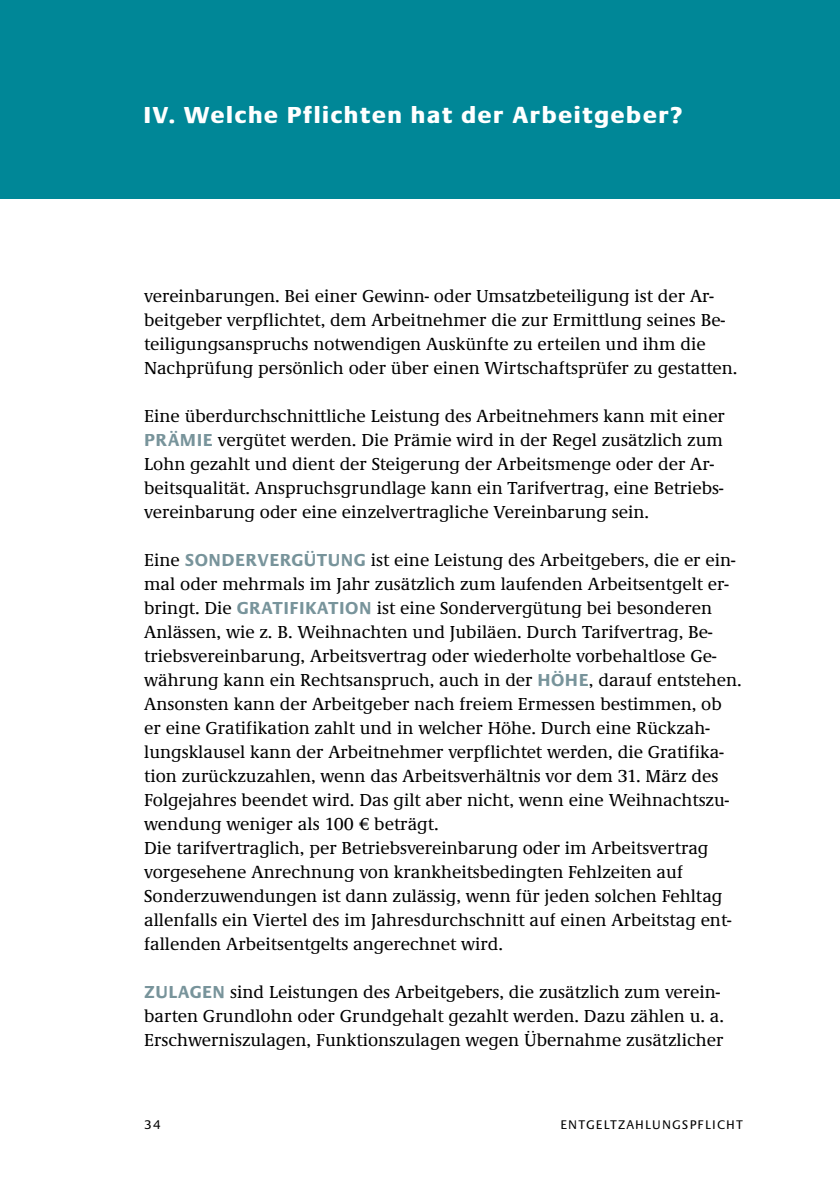
<style>
.page{position:relative;width:840px;height:1190px;background:#fff}
.page>*{position:absolute;margin:0;border:0;box-sizing:border-box;transform-origin:0 0}
.t1{font:800 24px "Praxis EF";letter-spacing:.085em;color:#fff}
.t2{font:500 18px/24px "Demos EF";color:#000}
.t3{font:13px "Praxis EF";letter-spacing:.09em;color:#000}
.s1{font-family:"Praxis EF";font-weight:700;color:#78949b}
</style>
<div class="page">
<div style="left:0;top:0;width:840px;height:198px;background:#008797"></div>
<h1 class="t1" style="left:144px;top:105px;width:539px">IV. Welche Pflichten hat der Arbeitgeber?</h1>
<p class="t2" style="left:144px;top:284px;width:595px">vereinbarungen. Bei einer Gewinn- oder Umsatzbeteiligung ist der Ar&shy;beitgeber verpflichtet, dem Arbeitnehmer die zur Ermittlung seines Be&shy;teiligungsanspruchs notwendigen Auskünfte zu erteilen und ihm die Nachprüfung persönlich oder über einen Wirtschaftsprüfer zu gestatten.</p>
<p class="t2" style="left:144px;top:404px;width:582px">Eine überdurchschnittliche Leistung des Arbeitnehmers kann mit einer <span class="s1">PRÄMIE</span> vergütet werden. Die Prämie wird in der Regel zusätzlich zum Lohn gezahlt und dient der Steigerung der Arbeitsmenge oder der Ar&shy;beitsqualität. Anspruchsgrundlage kann ein Tarifvertrag, eine Betriebs&shy;vereinbarung oder eine einzelvertragliche Vereinbarung sein.</p>
<p class="t2" style="left:144px;top:548px;width:599px">Eine <span class="s1">SONDERVERGÜTUNG</span> ist eine Leistung des Arbeitgebers, die er ein&shy;mal oder mehrmals im Jahr zusätzlich zum laufenden Arbeitsentgelt er&shy;bringt. Die <span class="s1">GRATIFIKATION</span> ist eine Sondervergütung bei besonderen Anlässen, wie z. B. Weihnachten und Jubiläen. Durch Tarifvertrag, Be&shy;triebsvereinbarung, Arbeitsvertrag oder wiederholte vorbehaltlose Ge&shy;währung kann ein Rechtsanspruch, auch in der <span class="s1">HÖHE</span>, darauf entstehen.<br>Ansonsten kann der Arbeitgeber nach freiem Ermessen bestimmen, ob er eine Gratifikation zahlt und in welcher Höhe. Durch eine Rückzah&shy;lungsklausel kann der Arbeitnehmer verpflichtet werden, die Gratifika&shy;tion zurückzuzahlen, wenn das Arbeitsverhältnis vor dem 31. März des Folgejahres beendet wird. Das gilt aber nicht, wenn eine Weihnachtszu&shy;wendung weniger als 100 € beträgt.<br>Die tarifvertraglich, per Betriebsvereinbarung oder im Arbeitsvertrag vorgesehene Anrechnung von krankheitsbedingten Fehlzeiten auf Sonderzuwendungen ist dann zulässig, wenn für jeden solchen Fehltag allenfalls ein Viertel des im Jahresdurchschnitt auf einen Arbeitstag ent&shy;fallenden Arbeitsentgelts angerechnet wird.</p>
<p class="t2" style="left:144px;top:980px;width:581px"><span class="s1">ZULAGEN</span> sind Leistungen des Arbeitgebers, die zusätzlich zum verein&shy;barten Grundlohn oder Grundgehalt gezahlt werden. Dazu zählen u. a.<br>Erschwerniszulagen, Funktionszulagen wegen Übernahme zusätzlicher</p>
<p class="t3" style="left:144px;top:1120px;width:18px">34</p>
<p class="t3" style="left:560px;top:1120px;width:184px">ENTGELTZAHLUNGSPFLICHT</p>
</div>
